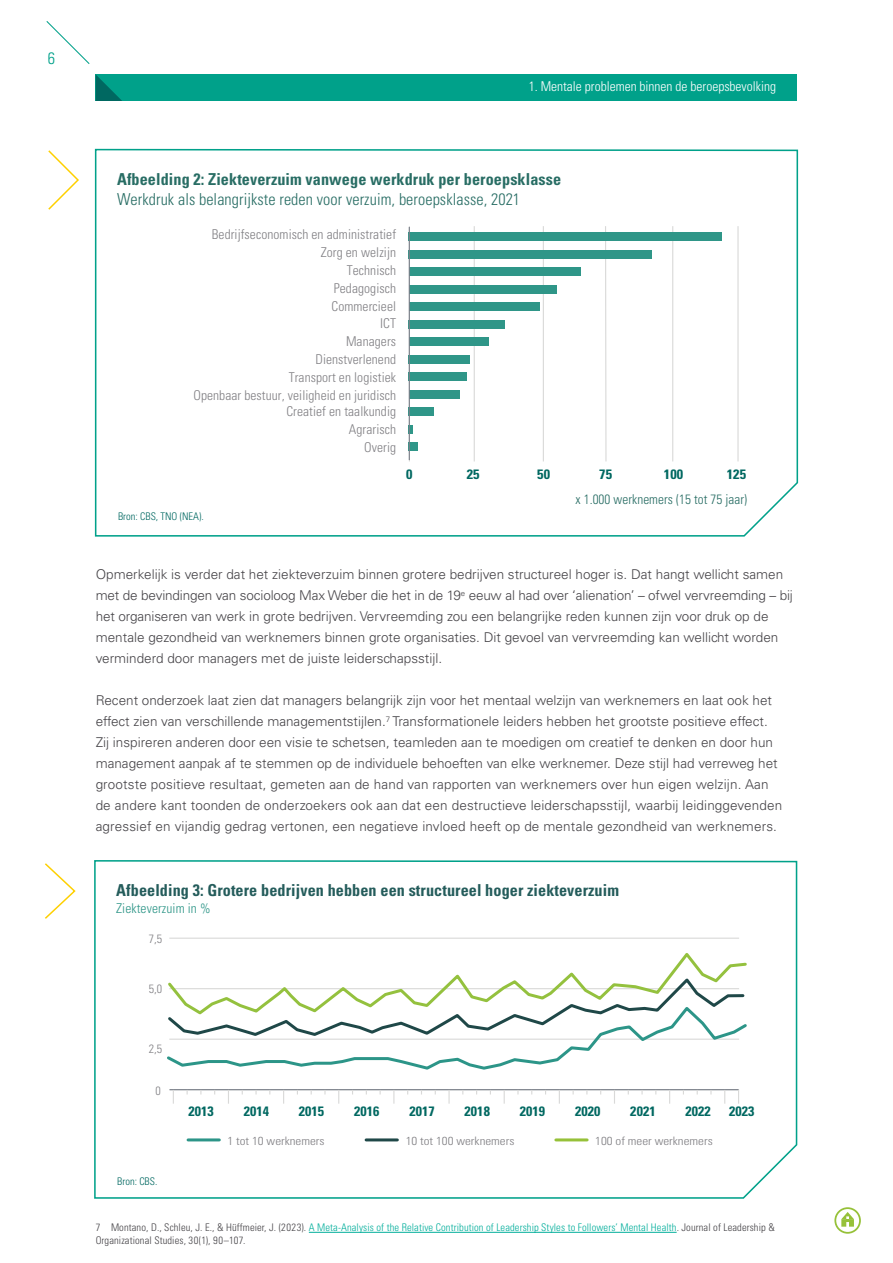
<style>
.page{position:relative;width:893px;height:1263px;background:#fff}
.page>*{position:absolute;margin:0;border:0;box-sizing:border-box;transform-origin:0 0}
.t1{font:700 condensed 16.5px "Univers LT Std";letter-spacing:.005em;color:#245c5b}
.t2{font:300 condensed 16.5px "Univers LT Std";letter-spacing:.005em;color:#286d64}
.t3{font:700 condensed 16.5px "Univers LT Std";letter-spacing:.005em;color:#286d64}
.t4{font:300 condensed 16.5px "Univers LT Std";color:#00a18a}
.t5{font:300 13.5px/21px "Univers LT Std";color:#454347}
.t6{font:300 condensed 13.5px "Univers LT Std";letter-spacing:.005em;color:#818084}
.t7{font:700 condensed 13.5px "Univers LT Std";letter-spacing:.005em;color:#006861;scale:1.04 1}
.t8{font:300 condensed 13.5px "Univers LT Std";color:#fff}
.t9{font:300 condensed 13.5px "Univers LT Std";letter-spacing:.005em;color:#286d64}
.t10{font:300 condensed 13.5px "Univers LT Std";letter-spacing:.005em;color:#2f9688}
.t11{font:700 condensed 13.5px "Univers LT Std";letter-spacing:.005em;color:#006861;scale:1.05 1}
.t12{font:300 condensed 12px "Univers LT Std";color:#818084}
.t13{font:300 condensed 11.7px "Univers LT Std";color:#818084;scale:1.12 1}
.t14{font:300 condensed 10.5px/12.6px "Univers LT Std";letter-spacing:.01em;color:#454347}
.t15{font:300 condensed 10.5px "Univers LT Std";color:#006861}
.s1{color:#00ae9b}
</style>
<div class="page">
<svg style="left:46px;top:21px;width:44px;height:43px"></svg>
<div style="left:96px;top:74px;width:701px;height:27px;background:#00a18a"></div>
<svg style="left:96px;top:75px;width:26px;height:26px"></svg>
<hr style="left:309px;top:1232px;width:368px;height:1px;background:#00ae9b">
<svg style="left:95px;top:149px;width:703px;height:388px"></svg>
<hr style="left:409px;top:226px;width:1px;height:235px;background:#d9d9d8">
<hr style="left:474px;top:226px;width:1px;height:235px;background:#d9d9d8">
<hr style="left:543px;top:226px;width:1px;height:235px;background:#d9d9d8">
<hr style="left:605px;top:226px;width:1px;height:235px;background:#d9d9d8">
<hr style="left:672px;top:226px;width:1px;height:235px;background:#d9d9d8">
<hr style="left:737px;top:226px;width:2px;height:235px;background:#d9d9d8">
<div style="left:409px;top:232px;width:313px;height:9px;background:#2f9688"></div>
<div style="left:409px;top:250px;width:243px;height:8px;background:#2f9688"></div>
<div style="left:409px;top:267px;width:172px;height:9px;background:#2f9688"></div>
<div style="left:409px;top:285px;width:148px;height:8px;background:#2f9688"></div>
<div style="left:409px;top:302px;width:131px;height:9px;background:#2f9688"></div>
<div style="left:409px;top:320px;width:96px;height:8px;background:#2f9688"></div>
<div style="left:409px;top:338px;width:80px;height:8px;background:#2f9688"></div>
<div style="left:409px;top:355px;width:61px;height:9px;background:#2f9688"></div>
<div style="left:409px;top:373px;width:58px;height:8px;background:#2f9688"></div>
<div style="left:409px;top:390px;width:50px;height:9px;background:#2f9688"></div>
<div style="left:409px;top:408px;width:25px;height:8px;background:#2f9688"></div>
<svg style="left:410px;top:425px;width:3px;height:9px"></svg>
<div style="left:409px;top:443px;width:9px;height:8px;background:#2f9688"></div>
<hr style="left:409px;top:227px;width:1px;height:233px;background:#797f88">
<svg style="left:48px;top:150px;width:31px;height:60px"></svg>
<svg style="left:94px;top:860px;width:703px;height:339px"></svg>
<hr style="left:169px;top:1089px;width:570px;height:1px;background:#d9d9d8">
<hr style="left:169px;top:938px;width:570px;height:1px;background:#d9d9d8">
<hr style="left:170px;top:1089px;width:569px;height:1px;background:#797f88">
<svg style="left:164px;top:949px;width:585px;height:123px"></svg>
<svg style="left:338px;top:1090px;width:1px;height:14px"></svg>
<svg style="left:393px;top:1090px;width:1px;height:14px"></svg>
<svg style="left:448px;top:1090px;width:2px;height:14px"></svg>
<svg style="left:504px;top:1090px;width:1px;height:14px"></svg>
<svg style="left:559px;top:1090px;width:1px;height:14px"></svg>
<svg style="left:614px;top:1090px;width:1px;height:14px"></svg>
<svg style="left:669px;top:1090px;width:1px;height:14px"></svg>
<svg style="left:173px;top:1090px;width:1px;height:14px"></svg>
<svg style="left:228px;top:1090px;width:1px;height:14px"></svg>
<svg style="left:283px;top:1090px;width:1px;height:14px"></svg>
<svg style="left:724px;top:1090px;width:1px;height:14px"></svg>
<svg style="left:738px;top:1090px;width:1px;height:14px"></svg>
<svg style="left:45px;top:863px;width:31px;height:56px"></svg>
<svg style="left:841px;top:1212px;width:13px;height:15px"></svg>
<div style="left:834px;top:1207px;width:27px;height:27px;border:2px solid #96c139;border-radius:50%"></div>
<p class="t4" style="left:48px;top:48px;width:9px">6</p>
<p class="t8" style="left:529px;top:78px;width:249px">1. Mentale problemen binnen de beroepsbevolking</p>
<p class="t3" style="left:117px;top:169px;width:446px">Afbeelding 2: Ziekteverzuim vanwege werkdruk per beroepsklasse</p>
<p class="t2" style="left:117px;top:189px;width:405px">Werkdruk als belangrijkste reden voor verzuim, beroepsklasse, 2021</p>
<p class="t6" style="left:212px;top:226px;width:186px">Bedrijfseconomisch en administratief</p>
<p class="t6" style="left:321px;top:244px;width:77px">Zorg en welzijn</p>
<p class="t6" style="left:347px;top:262px;width:51px">Technisch</p>
<p class="t6" style="left:334px;top:280px;width:64px">Pedagogisch</p>
<p class="t6" style="left:332px;top:299px;width:66px">Commercieel</p>
<p class="t6" style="left:380px;top:315px;width:17px">ICT</p>
<p class="t6" style="left:346px;top:333px;width:52px">Managers</p>
<p class="t6" style="left:315px;top:351px;width:82px">Dienstverlenend</p>
<p class="t6" style="left:289px;top:369px;width:109px">Transport en logistiek</p>
<p class="t6" style="left:193px;top:387px;width:204px">Openbaar bestuur, veiligheid en juridisch</p>
<p class="t6" style="left:286px;top:403px;width:111px">Creatief en taalkundig</p>
<p class="t6" style="left:349px;top:421px;width:49px">Agrarisch</p>
<p class="t15" style="left:118px;top:510px;width:87px">Bron: CBS, TNO (NEA).</p>
<p class="t6" style="left:364px;top:440px;width:33px">Overig</p>
<p class="t11" style="left:406px;top:466px;width:8px">0</p>
<p class="t11" style="left:467px;top:466px;width:14px">25</p>
<p class="t11" style="left:537px;top:466px;width:14px">50</p>
<p class="t11" style="left:599px;top:466px;width:14px">75</p>
<p class="t11" style="left:664px;top:466px;width:20px">100</p>
<p class="t11" style="left:727px;top:466px;width:20px">125</p>
<p class="t9" style="left:575px;top:491px;width:173px">x 1.000 werknemers (15 tot 75 jaar)</p>
<p class="t5" style="left:96px;top:564px;width:699px">Opmerkelijk is verder dat het ziekteverzuim binnen grotere bedrijven structureel hoger is. Dat hangt wellicht samen met de bevindingen van socioloog Max Weber die het in de 19<sup>e</sup> eeuw al had over ‘alienation’ – ofwel vervreemding – bij het organiseren van werk in grote bedrijven. Vervreemding zou een belangrijke reden kunnen zijn voor druk op de mentale gezondheid van werknemers binnen grote organisaties. Dit gevoel van vervreemding kan wellicht worden verminderd door managers met de juiste leiderschapsstijl.</p>
<p class="t5" style="left:96px;top:690px;width:688px">Recent onderzoek laat zien dat managers belangrijk zijn voor het mentaal welzijn van werknemers en laat ook het effect zien van verschillende managementstijlen.<sup>7</sup> Transformationele leiders hebben het grootste positieve effect.<br>Zij inspireren anderen door een visie te schetsen, teamleden aan te moedigen om creatief te denken en door hun management aanpak af te stemmen op de individuele behoeften van elke werknemer. Deze stijl had verreweg het grootste positieve resultaat, gemeten aan de hand van rapporten van werknemers over hun eigen welzijn. Aan de andere kant toonden de onderzoekers ook aan dat een destructieve leiderschapsstijl, waarbij leidinggevenden agressief en vijandig gedrag vertonen, een negatieve invloed heeft op de mentale gezondheid van werknemers.</p>
<p class="t1" style="left:116px;top:880px;width:504px">Afbeelding 3: Grotere bedrijven hebben een structureel hoger ziekteverzuim</p>
<p class="t10" style="left:116px;top:900px;width:96px">Ziekteverzuim in %</p>
<p class="t12" style="left:149px;top:931px;width:15px">7,5</p>
<p class="t12" style="left:149px;top:981px;width:15px">5,0</p>
<p class="t12" style="left:149px;top:1042px;width:15px">2,5</p>
<p class="t12" style="left:156px;top:1083px;width:7px">0</p>
<p class="t15" style="left:117px;top:1175px;width:42px">Bron: CBS.</p>
<p class="t7" style="left:188px;top:1103px;width:26px">2013</p>
<p class="t7" style="left:244px;top:1103px;width:26px">2014</p>
<p class="t7" style="left:299px;top:1103px;width:26px">2015</p>
<p class="t7" style="left:354px;top:1103px;width:26px">2016</p>
<p class="t7" style="left:409px;top:1103px;width:26px">2017</p>
<p class="t7" style="left:465px;top:1103px;width:26px">2018</p>
<p class="t7" style="left:520px;top:1103px;width:26px">2019</p>
<p class="t7" style="left:575px;top:1103px;width:26px">2020</p>
<p class="t7" style="left:630px;top:1103px;width:26px">2021</p>
<p class="t7" style="left:685px;top:1103px;width:26px">2022</p>
<p class="t7" style="left:729px;top:1103px;width:26px">2023</p>
<p class="t13" style="left:227px;top:1134px;width:88px">1 tot 10 werknemers</p>
<p class="t13" style="left:406px;top:1134px;width:99px">10 tot 100 werknemers</p>
<p class="t13" style="left:595px;top:1134px;width:106px">100 of meer werknemers</p>
<p class="t14" style="left:96px;top:1221px;width:681px">7 Montano, D., Schleu, J. E., &amp; Hüffmeier, J. (2023). <span class="s1">A Meta-Analysis of the Relative Contribution of Leadership Styles to Followers’ Mental Health</span>. Journal of Leadership &amp;<br>Organizational Studies, 30(1), 90–107.</p>
</div>
